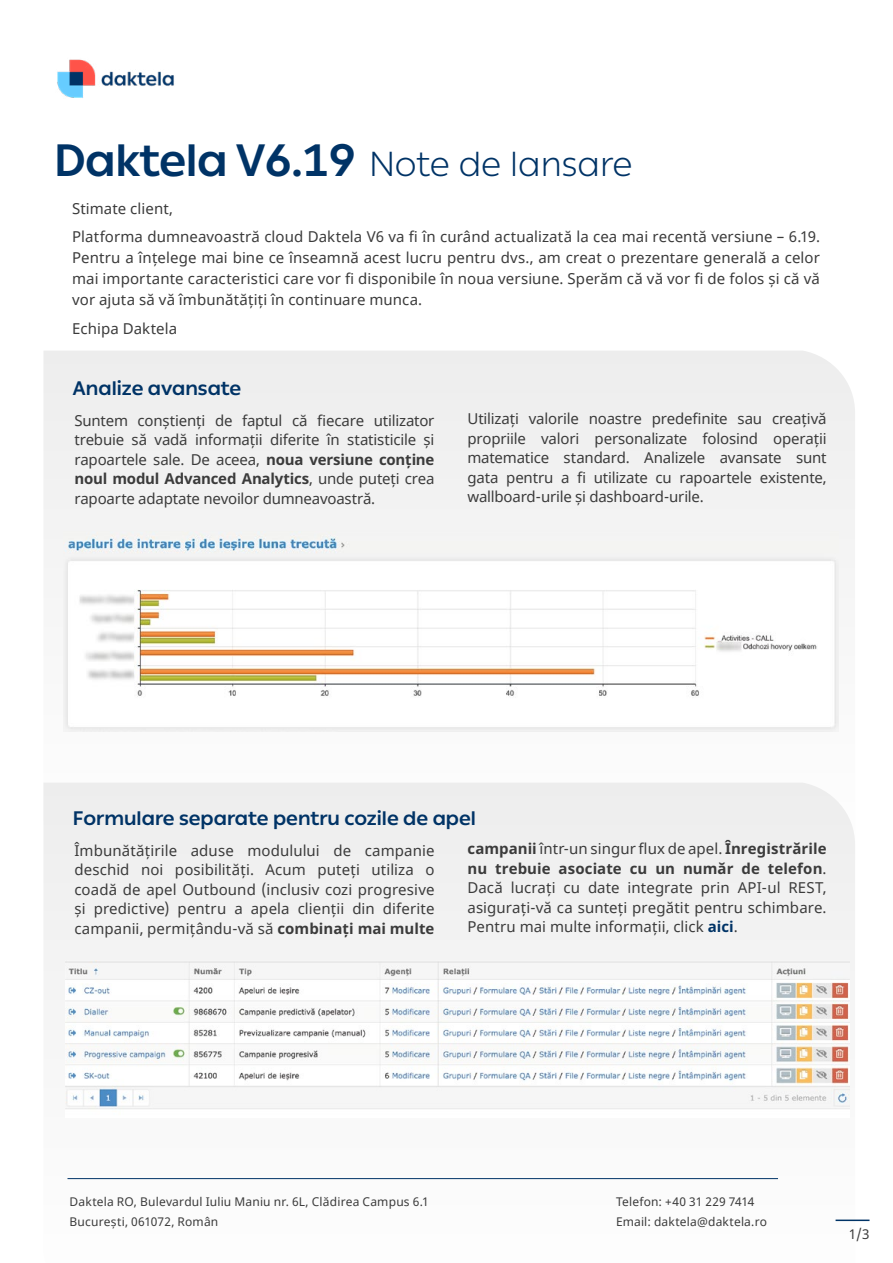
<style>
.page{position:relative;width:893px;height:1263px;background:#fff}
.page>*{position:absolute;margin:0;border:0;box-sizing:border-box;transform-origin:0 0}
.t1{font:300 34.5px "Ping LCG";color:#036}
.t2{font:700 19.5px "Ping LCG";color:#036}
.t3{font:15px/19.5px "Noto Sans";letter-spacing:.005em;color:#3b3b3b;text-align:justify}
.t4{font:13.5px "Noto Sans";color:#3b3b3b}
.t5{font:12px/20.4px "Noto Sans";letter-spacing:.015em;color:#3b3b3b}
.s1{font-weight:700;font-size:45px}
.s2{font-weight:700}
.s3{font-weight:700;color:#036}
</style>
<div class="page">
<img style="left:57px;top:59px;width:117px;height:39px">
<hr style="left:835px;top:1219px;width:34px;height:2px;background:#036">
<hr style="left:68px;top:1178px;width:710px;height:1px;background:#036">
<img style="left:64px;top:531px;width:775px;height:200px">
<img style="left:65px;top:960px;width:785px;height:157px">
<h1 class="t1" style="left:54px;top:138px;width:580px"><span class="s1">Daktela V6.19</span> Note de lansare</h1>
<p class="t3" style="left:72px;top:195px;width:749px;line-height:28.5px">Stimate client,<br>Platforma dumneavoastră cloud Daktela V6 va fi în curând actualizată la cea mai recentă versiune – 6.19.</p>
<p class="t3" style="left:72px;top:248px;width:749px;line-height:21px">Pentru a înțelege mai bine ce înseamnă acest lucru pentru dvs., am creat o prezentare generală a celor mai importante caracteristici care vor fi disponibile în noua versiune. Sperăm că vă vor fi de folos și că vă vor ajuta să vă îmbunătățiți în continuare munca.</p>
<p class="t3" style="left:72px;top:319px;width:106px">Echipa Daktela</p>
<h2 class="t2" style="left:73px;top:373px;width:170px">Analize avansate</h2>
<p class="t3" style="left:74px;top:411px;width:362px">Suntem conștienți de faptul că fiecare utilizator trebuie să vadă informații diferite în statisticile și rapoartele sale. De aceea, <span class="s2">noua versiune conține noul modul Advanced Analytics</span>, unde puteți crea rapoarte adaptate nevoilor dumneavoastră.</p>
<p class="t3" style="left:467px;top:409px;width:361px">Utilizați valorile noastre predefinite sau creațivă propriile valori personalizate folosind operații matematice standard. Analizele avansate sunt gata pentru a fi utilizate cu rapoartele existente, wallboard-urile și dashboard-urile.</p>
<h2 class="t2" style="left:73px;top:803px;width:405px">Formulare separate pentru cozile de apel</h2>
<p class="t3" style="left:74px;top:841px;width:361px">Îmbunătățirile aduse modulului de campanie deschid noi posibilități. Acum puteți utiliza o coadă de apel Outbound (inclusiv cozi progresive și predictive) pentru a apela clienții din diferite campanii, permițându-vă să <span class="s2">combinați mai multe</span></p>
<p class="t3" style="left:467px;top:839px;width:361px"><span class="s2">campanii</span> într-un singur flux de apel. <span class="s2">Înregistrările nu trebuie asociate cu un număr de telefon</span>.<br>Dacă lucrați cu date integrate prin API-ul REST, asigurați-vă ca sunteți pregătit pentru schimbare.<br>Pentru mai multe informații, click <span class="s3">aici</span>.</p>
<p class="t5" style="left:70px;top:1192px;width:361px">Daktela RO, Bulevardul Iuliu Maniu nr. 6L, Clădirea Campus 6.1<br>București, 061072, Român</p>
<p class="t5" style="left:616px;top:1192px;width:153px">Telefon: +40 31 229 7414<br>Email: daktela@daktela.ro</p>
<p class="t4" style="left:849px;top:1225px;width:22px">1/3</p>
</div>
